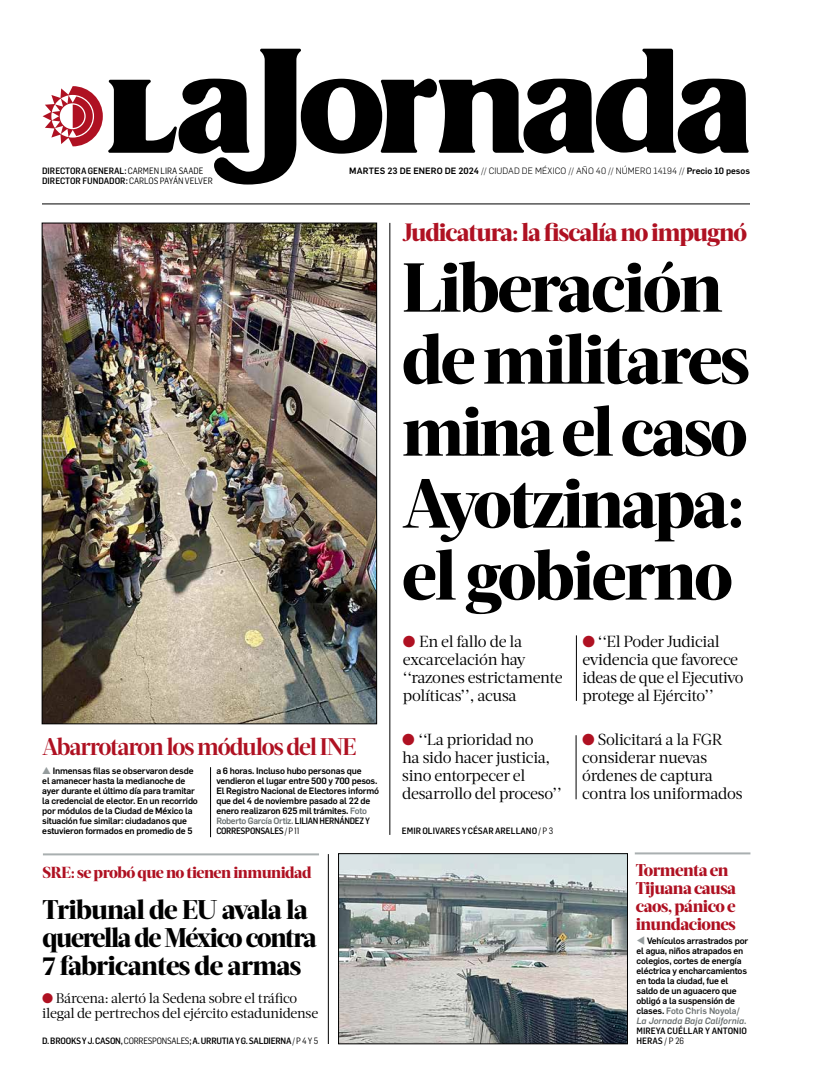
<style>
.page{position:relative;width:822px;height:1089px;background:#fff}
.page>*{position:absolute;margin:0;border:0;box-sizing:border-box;transform-origin:0 0}
.t1{font:800 69px/72px "Acta Headline";letter-spacing:-.035em;color:#000}
.t2{font:800 27px/28px "Acta Headline";letter-spacing:-.04em;color:#000}
.t3{font:800 25px "Acta Headline";letter-spacing:-.04em;color:#af1122}
.t4{font:700 24px "Acta Headline";letter-spacing:-.05em;color:#af1122}
.t5{font:800 17px/18px "Acta Headline";letter-spacing:-.03em;color:#af1122}
.t6{font:16px/18px "Acta Deck";letter-spacing:-.02em;color:#000}
.t7{font:800 16px "Acta Headline";letter-spacing:-.03em;color:#af1122}
.t8{font:14px/15px "Acta Deck";letter-spacing:-.025em;color:#000}
.t9{font:500 9px/10px "Flama";letter-spacing:-.02em;color:#000}
.t10{font:500 9px/10px "Flama Semicond";color:#000}
.t11{font:300 9px "Flama";letter-spacing:.01em;color:#000}
.t12{font:500 9px "Flama Semicond";letter-spacing:-.025em;color:#000}
.t13{font:500 9px "Flama Semicond";letter-spacing:-.035em;color:#000}
.s1{font-weight:400}
.s2{font-weight:500}
.s3{color:#959c9d}
.s4{color:#6d7373}
.s5{font-family:"Flama Semicond"}
.s6{color:#af1122}
.s7{font-style:italic;color:#6d7373}
</style>
<div class="page">
<svg style="left:43px;top:49px;width:706px;height:136px"></svg>
<hr style="left:42px;top:204px;width:708px;height:1px;background:#000">
<hr style="left:390px;top:223px;width:1px;height:612px;background:#000">
<img style="left:44px;top:225px;width:331px;height:497px">
<hr style="left:210px;top:767px;width:1px;height:70px;background:#000">
<hr style="left:328px;top:854px;width:1px;height:190px;background:#000">
<hr style="left:43px;top:853px;width:276px;height:2px;background:#a9afb0">
<hr style="left:576px;top:635px;width:1px;height:66px;background:#000">
<hr style="left:576px;top:735px;width:1px;height:64px;background:#000">
<hr style="left:635px;top:852px;width:115px;height:2px;background:#a9afb0">
<img style="left:340px;top:855px;width:286px;height:187px">
<div style="left:338px;top:853px;width:290px;height:191px;border:1px solid #000"></div>
<p class="t10" style="left:42px;top:166px;width:163px">DIRECTORA GENERAL: <span class="s1">CARMEN LIRA SAADE</span></p>
<p class="t11" style="left:349px;top:164px;width:402px"><span class="s2">martes 23 DE ENERO de 2024</span> // CIUDAD DE MÉXICO // AÑO 40 // NÚM ERO 14194 // <span class="s2">Precio 10 pesos</span></p>
<p class="t10" style="left:42px;top:176px;width:172px">DIRECTOR FUNDADOR: <span class="s1">CARLOS PAYÁN VELVER</span></p>
<h3 class="t3" style="left:402px;top:217px;width:346px">Judicatura: la fiscalía no impugnó</h3>
<h1 class="t1" style="left:402px;top:252px;width:349px">Liberación de militares mina el caso<br>Ayotzinapa: el gobierno</h1>
<h3 class="t4" style="left:42px;top:732px;width:316px">Abarrotaron los módulos del INE</h3>
<p class="t9" style="left:42px;top:765px;width:157px"><span class="s3">▲</span> Inmensas filas se observaron desde el amanecer hasta la medianoche de ayer durante el último día para tramitar la credencial de elector. En un recorrido por módulos de la Ciudad de México la situación fue similar: ciudadanos que estuvieron formados en promedio de 5</p>
<p class="t9" style="left:216px;top:765px;width:164px">a 6 horas. Incluso hubo personas que vendieron el lugar entre 500 y 700 pesos.<br>El Registro Nacional de Electores informó que del 4 de noviembre pasado al 22 de enero realizaron 625 mil trámites. <span class="s4">Foto Roberto García Ortiz.</span> <span class="s5">LILIAN HERNÁNDEZ Y</span></p>
<p class="t13" style="left:216px;top:825px;width:85px">CORRESPONSALES <span class="s1">/ P 11</span></p>
<h3 class="t7" style="left:42px;top:863px;width:271px">SRE: se probó que no tienen inmunidad</h3>
<h2 class="t2" style="left:42px;top:896px;width:276px">Tribunal de EU avala la querella de México contra<br>7 fabricantes de armas</h2>
<h3 class="t8" style="left:42px;top:991px;width:277px"><span class="s6">●</span> Bárcena: alertó la Sedena sobre el tráfico ilegal de pertrechos del ejército estadunidense</h3>
<p class="t12" style="left:42px;top:1035px;width:278px">D. BROOKS Y J. CASON, <span class="s1">CORRESPONSALES</span>; A. URRUTIA Y G. SALDIERNA <span class="s1">/ P 4 Y 5</span></p>
<h3 class="t6" style="left:403px;top:632px;width:161px"><span class="s6">●</span> En el fallo de la excarcelación hay ‘‘razones estrictamente políticas’’, acusa</h3>
<h3 class="t6" style="left:582px;top:632px;width:162px"><span class="s6">●</span> ‘‘El Poder Judicial evidencia que favorece ideas de que el Ejecutivo protege al Ejército’’</h3>
<h3 class="t6" style="left:402px;top:731px;width:161px"><span class="s6">●</span> ‘‘La prioridad no<br>ha sido hacer justicia, sino entorpecer el desarrollo del proceso’’</h3>
<h3 class="t6" style="left:582px;top:731px;width:162px"><span class="s6">●</span> Solicitará a la FGR considerar nuevas órdenes de captura contra los uniformados</h3>
<p class="t10" style="left:402px;top:825px;width:153px">EMIR OLIVARES Y CÉSAR ARELLANO <span class="s1">/ P 3</span></p>
<h3 class="t5" style="left:636px;top:861px;width:102px">Tormenta en<br>Tijuana causa caos, pánico e inundaciones</h3>
<p class="t9" style="left:637px;top:935px;width:113px"><span class="s3">▼</span> Vehículos arrastrados por el agua, niños atrapados en colegios, cortes de energía eléctrica y encharcamientos en toda la ciudad, fue el saldo de un aguacero que obligó a la suspensión de clases. <span class="s4">Foto Chris Noyola/<br></span><span class="s7">La Jornada Baja California</span><span class="s4">.</span></p>
<p class="t10" style="left:637px;top:1026px;width:112px">MIREYA CUÉLLAR Y ANTONIO<br>HERAS <span class="s1">/ P 26</span></p>
</div>
